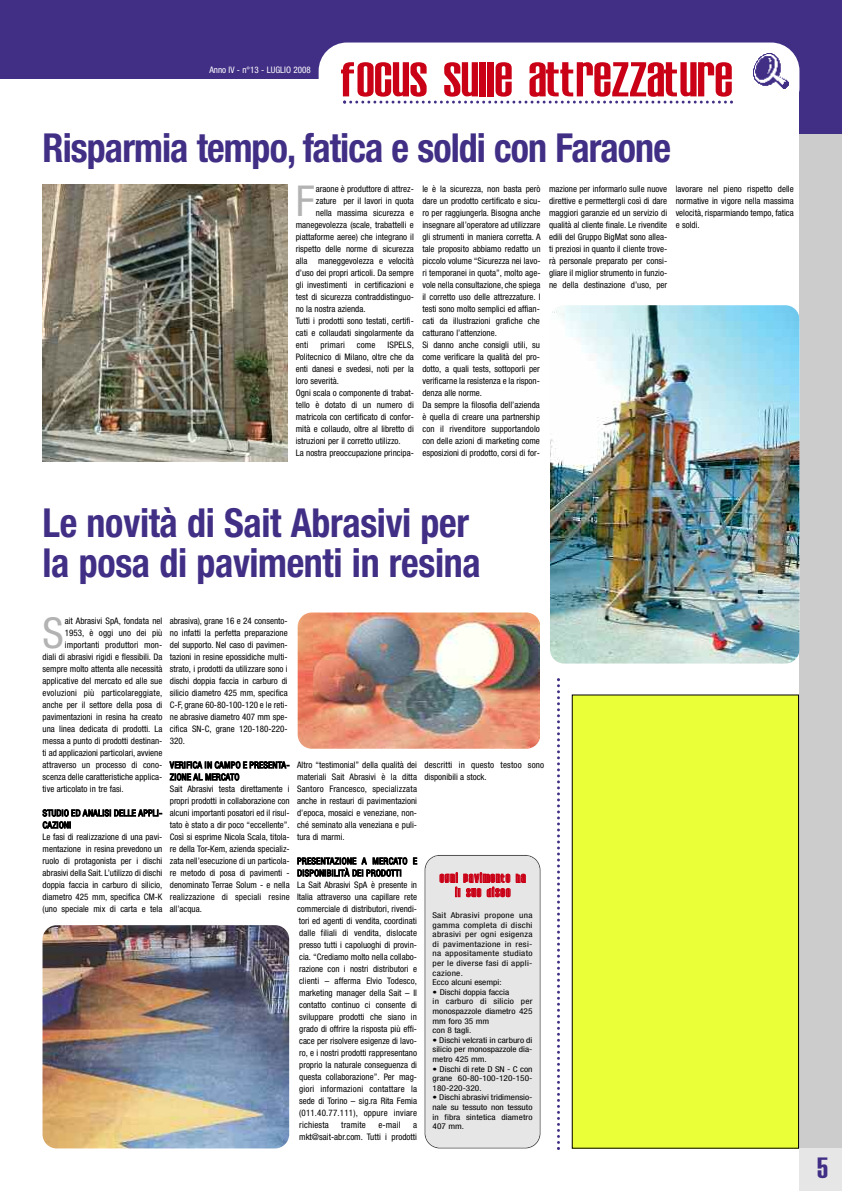
<style>
.page{position:relative;width:842px;height:1191px;background:#fff}
.page>*{position:absolute;margin:0;border:0;box-sizing:border-box;transform-origin:0 0}
.t1{font:50px "Establo";color:#ca0016}
.t2{font:condensed 42.6px "Helvetica Neue";color:#b3b3b3}
.t3{font:700 condensed 40px/40px "Helvetica Neue";letter-spacing:-.01em;color:#412f86;scale:.95 1}
.t4{font:30px "Establo";color:#412f86}
.t5{font:12px/14.2px "Establo";letter-spacing:.085em;color:#ca0016;text-align:center}
.t6{font:condensed 9px/12px "Helvetica Neue";color:#000}
.t7{font:condensed 9px/12px "Helvetica Neue";letter-spacing:.02em;color:#000}
.t8{font:condensed 9px "Helvetica Neue";color:#fff}
.t9{font:condensed 8px/9.6px "Helvetica Neue";letter-spacing:.01em;color:#000;text-align:justify;scale:1.16 1}
.t10{font:condensed 8px/9.6px "Helvetica Neue";letter-spacing:.03em;color:#000;scale:1.16 1}
</style>
<div class="page">
<div style="left:799px;top:0;width:43px;height:1191px;background:#ccc"></div>
<div style="left:799px;top:1148px;width:43px;height:43px;background:#e6e6e6"></div>
<div style="left:0;top:0;width:842px;height:133px;background:#412f86"></div>
<div style="left:0;top:79px;width:799px;height:57px;background:#fff"></div>
<div style="left:319px;top:43px;width:480px;height:73px;background:#fff;border-radius:28px"></div>
<img style="left:753px;top:54px;width:35px;height:35px">
<svg style="left:343px;top:101px;width:390px;height:3px"></svg>
<img style="left:43px;top:184px;width:244px;height:277px">
<svg style="left:557px;top:678px;width:3px;height:472px"></svg>
<div style="left:572px;top:695px;width:226px;height:453px;background:#ebff38"></div>
<div style="left:572px;top:694px;width:227px;height:454px;border:1px solid #000"></div>
<img style="left:550px;top:305px;width:249px;height:358px;border-radius:14px">
<img style="left:298px;top:612px;width:241px;height:136px">
<img style="left:43px;top:925px;width:246px;height:223px;border-radius:14px">
<svg style="left:425px;top:855px;width:115px;height:293px"></svg>
<div style="left:426px;top:856px;width:113px;height:291px;background:#e6e6e6;border-radius:14px"></div>
<p class="t8" style="left:209px;top:66px;width:103px">Anno IV - n°13 - LUGLIO 2008</p>
<h1 class="t1" style="left:342px;top:50px;width:392px">FOCUS SULLE ATTREZZATURE</h1>
<h3 class="t3" style="left:43px;top:131px;width:663px">Risparmia tempo, fatica e soldi con Faraone</h3>
<h2 class="t2" style="left:296px;top:186px;width:20px">F</h2>
<p class="t6" style="left:316px;top:184px;width:99px">araone è produttore di attrez-</p>
<p class="t6" style="left:316px;top:196px;width:99px">zature per il lavori in quota</p>
<p class="t6" style="left:316px;top:208px;width:99px">nella massima sicurezza e</p>
<p class="t6" style="left:296px;top:220px;width:120px">manegevolezza (scale, trabattelli e</p>
<p class="t6" style="left:296px;top:232px;width:120px">piattaforme aeree) che integrano il</p>
<p class="t6" style="left:296px;top:244px;width:120px">rispetto delle norme di sicurezza</p>
<p class="t6" style="left:296px;top:256px;width:120px">alla maneggevolezza e velocità</p>
<p class="t6" style="left:296px;top:268px;width:120px">d’uso dei propri articoli. Da sempre</p>
<p class="t6" style="left:296px;top:280px;width:120px">gli investimenti in certificazioni e</p>
<p class="t6" style="left:296px;top:292px;width:120px">test di sicurezza contraddistinguo-</p>
<p class="t6" style="left:296px;top:304px;width:71px">no la nostra azienda.</p>
<p class="t6" style="left:296px;top:316px;width:120px">Tutti i prodotti sono testati, certifi-</p>
<p class="t6" style="left:296px;top:328px;width:120px">cati e collaudati singolarmente da</p>
<p class="t6" style="left:296px;top:340px;width:14px">enti</p>
<p class="t7" style="left:320px;top:340px;width:26px">primari</p>
<p class="t6" style="left:357px;top:340px;width:20px">come</p>
<p class="t6" style="left:296px;top:340px;width:120px;text-indent:92px">ISPELS,<br>Politecnico di Milano, oltre che da enti danesi e svedesi, noti per la loro severità.<br>Ogni scala o componente di trabat&shy;tello è dotato di un numero di matricola con certificato di confor&shy;mità e collaudo, oltre al libretto di istruzioni per il corretto utilizzo.<br>La nostra preoccupazione principa-</p>
<p class="t6" style="left:422px;top:184px;width:120px">le è la sicurezza, non basta però dare un prodotto certificato e sicu&shy;ro per raggiungerla. Bisogna anche insegnare all’operatore ad utilizzare gli strumenti in maniera corretta. A tale proposito abbiamo redatto un piccolo volume “Sicurezza nei lavo&shy;ri temporanei in quota”, molto age&shy;vole nella consultazione, che spiega il corretto uso delle attrezzature. I testi sono molto semplici ed affian&shy;cati da illustrazioni grafiche che catturano l’attenzione.<br>Si danno anche consigli utili, su come verificare la qualità del pro&shy;dotto, a quali tests, sottoporli per verificarne la resistenza e la rispon&shy;denza alle norme.<br>Da sempre la filosofia dell’azienda è quella di creare una partnership con il rivenditore supportandolo con delle azioni di marketing come esposizioni di prodotto, corsi di for-</p>
<p class="t6" style="left:549px;top:184px;width:120px;text-align:justify">mazione per informarlo sulle nuove direttive e permettergli così di dare maggiori garanzie ed un servizio di qualità al cliente finale. Le rivendite edili del Gruppo BigMat sono allea&shy;ti preziosi in quanto il cliente trove&shy;rà personale preparato per consi&shy;gliare il miglior strumento in funzio&shy;ne della destinazione d’uso, per</p>
<p class="t6" style="left:676px;top:184px;width:120px;text-align:justify">lavorare nel pieno rispetto delle normative in vigore nella massima velocità, risparmiando tempo, fatica e soldi.</p>
<h3 class="t3" style="left:43px;top:506px;width:463px">Le novità di Sait Abrasivi per la posa di pavimenti in resina</h3>
<h2 class="t2" style="left:43px;top:618px;width:23px">S</h2>
<p class="t6" style="left:65px;top:616px;width:99px">ait Abrasivi SpA, fondata nel</p>
<p class="t6" style="left:170px;top:616px;width:119px;text-align:justify">abrasiva), grane 16 e 24 consento&shy;no infatti la perfetta preparazione del supporto. Nel caso di pavimen&shy;tazioni in resine epossidiche multi&shy;strato, i prodotti da utilizzare sono i dischi doppia faccia in carburo di silicio diametro 425 mm, specifica C-F, grane 60-80-100-120 e le reti&shy;ne abrasive diametro 407 mm spe&shy;cifica SN-C, grane 120-180-220- 320.</p>
<p class="t6" style="left:170px;top:759px;width:121px">VERIFICA IN CAMPO E PRESENTA-<br>ZIONE AL MERCATO<br>Sait Abrasivi testa direttamente i propri prodotti in collaborazione con alcuni importanti posatori ed il risul&shy;tato è stato a dir poco “eccellente”.<br>Così si esprime Nicola Scala, titola&shy;re della Tor-Kem, azienda specializ&shy;zata nell’esecuzione di un particola&shy;re metodo di posa di pavimenti - denominato Terrae Solum - e nella realizzazione di speciali resine all’acqua.</p>
<p class="t6" style="left:297px;top:760px;width:121px;text-align:justify">Altro “testimonial” della qualità dei materiali Sait Abrasivi è la ditta Santoro Francesco, specializzata anche in restauri di pavimentazioni d’epoca, mosaici e veneziane, non&shy;ché seminato alla veneziana e puli&shy;tura di marmi.</p>
<p class="t6" style="left:65px;top:628px;width:99px">1953, è oggi uno dei più</p>
<p class="t6" style="left:65px;top:640px;width:99px">importanti produttori mon-</p>
<p class="t6" style="left:43px;top:652px;width:121px">diali di abrasivi rigidi e flessibili. Da</p>
<p class="t6" style="left:43px;top:664px;width:121px">sempre molto attenta alle necessità</p>
<p class="t6" style="left:43px;top:676px;width:121px">applicative del mercato ed alle sue</p>
<p class="t7" style="left:43px;top:688px;width:121px">evoluzioni più particolareggiate,</p>
<p class="t6" style="left:43px;top:700px;width:121px">anche per il settore della posa di</p>
<p class="t6" style="left:43px;top:712px;width:121px">pavimentazioni in resina ha creato</p>
<p class="t6" style="left:43px;top:724px;width:121px">una linea dedicata di prodotti. La</p>
<p class="t6" style="left:43px;top:736px;width:121px">messa a punto di prodotti destinan-</p>
<p class="t6" style="left:43px;top:748px;width:121px">ti ad applicazioni particolari, avviene</p>
<p class="t6" style="left:43px;top:760px;width:121px">attraverso un processo di cono-</p>
<p class="t6" style="left:43px;top:772px;width:121px">scenza delle caratteristiche applica-</p>
<p class="t6" style="left:43px;top:784px;width:83px">tive articolato in tre fasi.</p>
<p class="t6" style="left:43px;top:807px;width:121px">STUDIO ED ANALISI DELLE APPLI-<br>CAZIONI<br>Le fasi di realizzazione di una pavi&shy;mentazione in resina prevedono un ruolo di protagonista per i dischi abrasivi della Sait. L’utilizzo di dischi doppia faccia in carburo di silicio, diametro 425 mm, specifica CM-K (uno speciale mix di carta e tela</p>
<p class="t7" style="left:424px;top:760px;width:121px">descritti in questo testoo sono disponibili a stock.</p>
<p class="t6" style="left:297px;top:855px;width:121px">PRESENTAZIONE A MERCATO E DISPONIBILITÀ DEI PRODOTTI<br>La Sait Abrasivi SpA è presente in Italia attraverso una capillare rete commerciale di distributori, rivendi&shy;tori ed agenti di vendita, coordinati dalle filiali di vendita, dislocate presso tutti i capoluoghi di provin&shy;cia. “Crediamo molto nella collabo&shy;razione con i nostri distributori e clienti – afferma Elvio Todesco, marketing manager della Sait – Il contatto continuo ci consente di sviluppare prodotti che siano in grado di offrire la risposta più effi&shy;cace per risolvere esigenze di lavo&shy;ro, e i nostri prodotti rappresentano proprio la naturale conseguenza di questa collaborazione”. Per mag&shy;giori informazioni contattare la sede di Torino – sig.ra Rita Femia (011.40.77.111), oppure inviare richiesta</p>
<h3 class="t5" style="left:440px;top:871px;width:87px">OGNI PAVIMENTO HA<br>IL SUO DISCO</h3>
<p class="t10" style="left:433px;top:911px;width:88px">Sait Abrasivi propone una gamma completa di dischi abrasivi per ogni esigenza di pavimentazione in resi&shy;na appositamente studiato per le diverse fasi di appli&shy;cazione.<br>Ecco alcuni esempi:</p>
<p class="t9" style="left:433px;top:987px;width:88px;text-align:left">• Dischi doppia faccia<br>in carburo di silicio per monospazzole diametro 425 mm foro 35 mm<br>con 8 tagli.</p>
<p class="t9" style="left:433px;top:1035px;width:88px">• Dischi velcrati in carburo di silicio per monospazzole dia&shy;metro 425 mm.</p>
<p class="t9" style="left:433px;top:1064px;width:88px">• Dischi di rete D SN - C con grane 60-80-100-120-150- 180-220-320.</p>
<p class="t9" style="left:433px;top:1093px;width:88px">• Dischi abrasivi tridimensio&shy;nale su tessuto non tessuto in fibra sintetica diametro 407 mm.</p>
<p class="t7" style="left:341px;top:1120px;width:26px">tramite</p>
<p class="t6" style="left:378px;top:1120px;width:24px">e-mail</p>
<p class="t6" style="left:299px;top:1120px;width:119px;text-align:right">a<br>mkt@sait-abr.com. Tutti i prodotti</p>
<h3 class="t4" style="left:817px;top:1150px;width:12px">5</h3>
</div>
